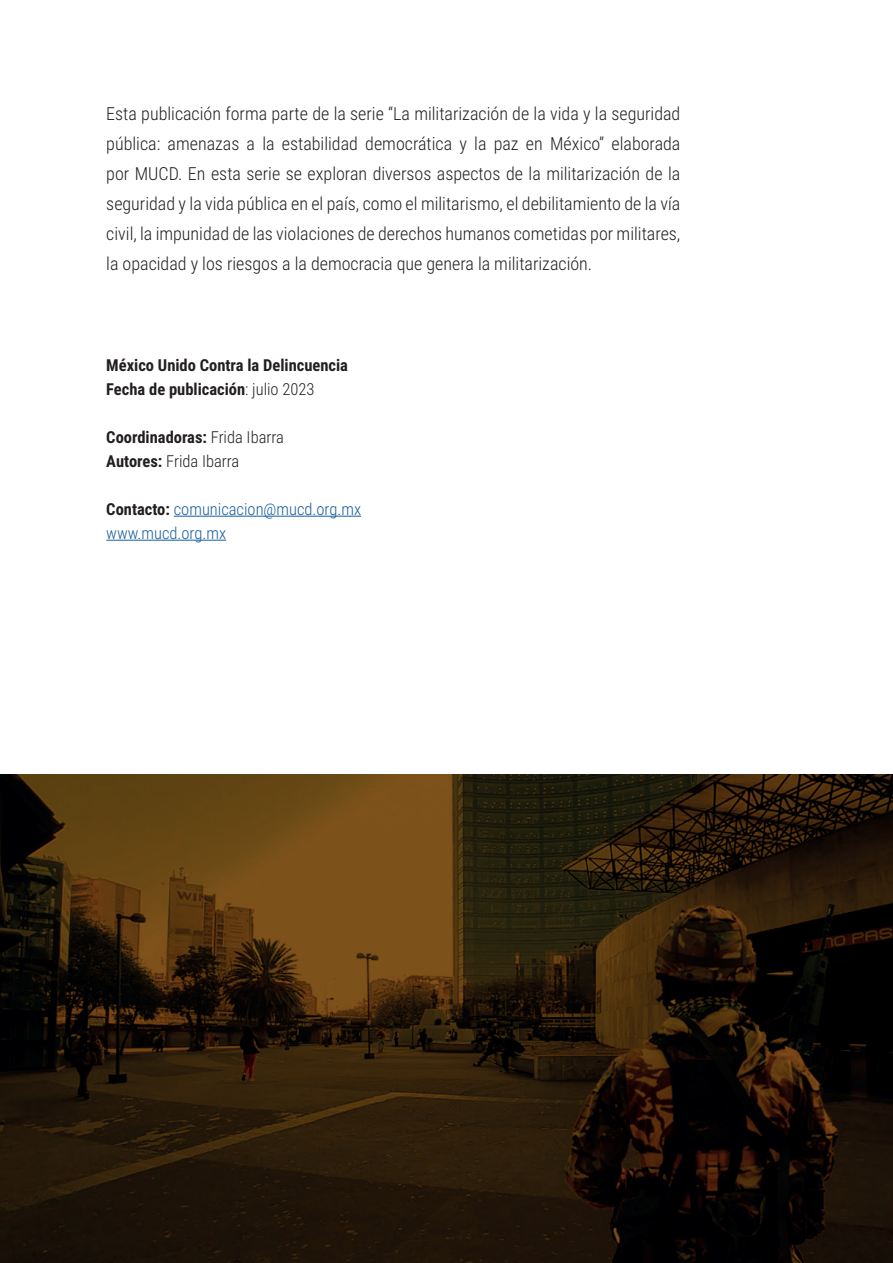
<style>
.page{position:relative;width:893px;height:1263px;background:#fff}
.page>*{position:absolute;margin:0;border:0;box-sizing:border-box;transform-origin:0 0}
.t1{font:300 18px/30px "Roboto Condensed";color:#231f20;text-align:justify}
.t2{font:700 16.5px/24px "Roboto Condensed";color:#231f20}
.t3{font:300 16.5px/24px "Roboto Condensed";color:#175d9e}
.s1{font-weight:300}
.s2{font-weight:700;color:#231f20}
</style>
<div class="page">
<img style="left:0;top:775px;width:893px;height:488px">
<hr style="left:174px;top:516px;width:187px;height:1px;background:#175d9e">
<hr style="left:106px;top:540px;width:120px;height:1px;background:#175d9e">
<p class="t1" style="left:106px;top:98px;width:576px">Esta publicación forma parte de la serie “La militarización de la vida y la seguridad pública: amenazas a la estabilidad democrática y la paz en México” elaborada por MUCD. En esta serie se exploran diversos aspectos de la militarización de la seguridad y la vida pública en el país, como el militarismo, el debilitamiento de la vía civil, la impunidad de las violaciones de derechos humanos cometidas por militares, la opacidad y los riesgos a la democracia que genera la militarización.</p>
<p class="t2" style="left:106px;top:352px;width:243px">México Unido Contra la Delincuencia<br>Fecha de publicación<span class="s1">: julio 2023</span></p>
<p class="t2" style="left:106px;top:424px;width:179px">Coordinadoras: <span class="s1">Frida Ibarra<br></span>Autores: <span class="s1">Frida Ibarra</span></p>
<p class="t3" style="left:106px;top:496px;width:256px"><span class="s2">Contacto:</span> comunicacion@mucd.org.mx www.mucd.org.mx</p>
</div>
